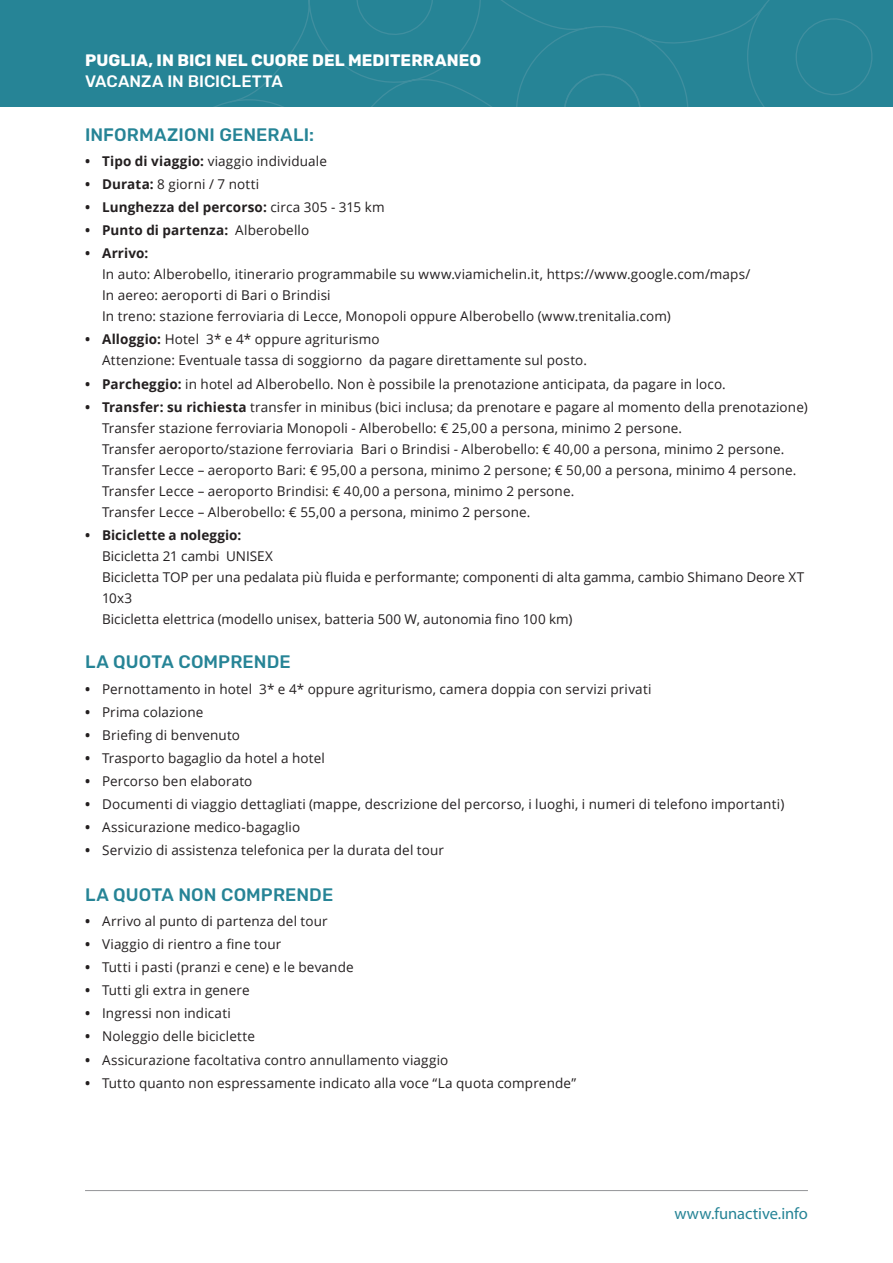
<style>
.page{position:relative;width:893px;height:1263px;background:#fff}
.page>*{position:absolute;margin:0;border:0;box-sizing:border-box;transform-origin:0 0}
.Teaser_Rubik_medium{font:500 18px "Rubik";letter-spacing:.005em;color:#268496}
.t1{font:700 16.5px "Rubik";letter-spacing:.005em;color:#fff}
.t2{font:500 16.5px "Rubik";color:#fff}
.t3{font:16.5px "Myriad Pro";letter-spacing:-.005em;color:#268496}
.t4{font:13.5px/21px "Open Sans";letter-spacing:.01em;color:#231f20}
.t5{font:700 13.5px "Open Sans";letter-spacing:.01em;color:#231f20}
.s1{font-weight:700}
.s2{font-weight:400}
</style>
<div class="page">
<div style="left:0;top:0;width:893px;height:106px;background:#268496"></div>
<svg style="left:216px;top:0;width:657px;height:106px"></svg>
<hr style="left:85px;top:1190px;width:723px;height:1px;background:#939598">
<p class="t1" style="left:85px;top:51px;width:398px">PUGLIA, IN BICI NEL CUORE DEL MEDITERRANEO</p>
<p class="t2" style="left:85px;top:72px;width:199px">VACANZA IN BICICLETTA</p>
<p class="Teaser_Rubik_medium" style="left:85px;top:124px;width:231px">INFORMAZIONI GENERALI:</p>
<p class="t4" style="left:85px;top:150px;width:243px"><span class="s1">• Tipo di viaggio:</span> viaggio individuale</p>
<p class="t4" style="left:85px;top:173px;width:176px"><span class="s1">• Durata:</span> 8 giorni / 7 notti</p>
<p class="t5" style="left:85px;top:198px;width:301px">• Lunghezza del percorso: <span class="s2">circa 305 - 315 km</span></p>
<p class="t5" style="left:85px;top:221px;width:226px">• Punto di partenza: <span class="s2">Alberobello</span></p>
<p class="t4" style="left:102px;top:243px;width:650px;text-indent:-17px"><span class="s1">• Arrivo:<br></span>In auto: Alberobello, itinerario programmabile su www.viamichelin.it, https://www.google.com/maps/ In aereo: aeroporti di Bari o Brindisi<br>In treno: stazione ferroviaria di Lecce, Monopoli oppure Alberobello (www.trenitalia.com)</p>
<p class="t4" style="left:102px;top:329px;width:486px;text-indent:-17px"><span class="s1">• Alloggio:</span> Hotel 3* e 4* oppure agriturismo<br>Attenzione: Eventuale tassa di soggiorno da pagare direttamente sul posto.</p>
<p class="t4" style="left:85px;top:373px;width:642px"><span class="s1">• Parcheggio:</span> in hotel ad Alberobello. Non è possibile la prenotazione anticipata, da pagare in loco.</p>
<p class="t4" style="left:102px;top:396px;width:707px;text-indent:-17px"><span class="s1">• Transfer: su richiesta</span> transfer in minibus (bici inclusa; da prenotare e pagare al momento della prenotazione)<br>Transfer stazione ferroviaria Monopoli - Alberobello: € 25,00 a persona, minimo 2 persone.<br>Transfer aeroporto/stazione ferroviaria Bari o Brindisi - Alberobello: € 40,00 a persona, minimo 2 persone.<br>Transfer Lecce – aeroporto Bari: € 95,00 a persona, minimo 2 persone; € 50,00 a persona, minimo 4 persone.<br>Transfer Lecce – aeroporto Brindisi: € 40,00 a persona, minimo 2 persone.<br>Transfer Lecce – Alberobello: € 55,00 a persona, minimo 2 persone.</p>
<p class="t4" style="left:102px;top:524px;width:704px;text-indent:-17px"><span class="s1">• Biciclette a noleggio:<br></span>Bicicletta 21 cambi UNISEX<br>Bicicletta TOP per una pedalata più fluida e performante; componenti di alta gamma, cambio Shimano Deore XT 10x3<br>Bicicletta elettrica (modello unisex, batteria 500 W, autonomia fino 100 km)</p>
<p class="Teaser_Rubik_medium" style="left:85px;top:652px;width:207px">LA QUOTA COMPRENDE</p>
<p class="t4" style="left:85px;top:678px;width:568px"><span class="s1">•</span> Pernottamento in hotel 3* e 4* oppure agriturismo, camera doppia con servizi privati</p>
<p class="t4" style="left:85px;top:701px;width:120px"><span class="s1">•</span> Prima colazione</p>
<p class="t4" style="left:85px;top:724px;width:157px"><span class="s1">•</span> Briefing di benvenuto</p>
<p class="t4" style="left:85px;top:747px;width:241px"><span class="s1">•</span> Trasporto bagaglio da hotel a hotel</p>
<p class="t4" style="left:85px;top:770px;width:169px"><span class="s1">•</span> Percorso ben elaborato</p>
<p class="t4" style="left:85px;top:793px;width:701px"><span class="s1">•</span> Documenti di viaggio dettagliati (mappe, descrizione del percorso, i luoghi, i numeri di telefono importanti)</p>
<p class="t4" style="left:85px;top:817px;width:217px"><span class="s1">•</span> Assicurazione medico-bagaglio</p>
<p class="t4" style="left:85px;top:840px;width:360px"><span class="s1">•</span> Servizio di assistenza telefonica per la durata del tour</p>
<p class="Teaser_Rubik_medium" style="left:85px;top:884px;width:250px">LA QUOTA NON COMPRENDE</p>
<p class="t4" style="left:85px;top:910px;width:244px"><span class="s1">•</span> Arrivo al punto di partenza del tour</p>
<p class="t4" style="left:85px;top:933px;width:198px"><span class="s1">•</span> Viaggio di rientro a fine tour</p>
<p class="t4" style="left:85px;top:956px;width:270px"><span class="s1">•</span> Tutti i pasti (pranzi e cene) e le bevande</p>
<p class="t4" style="left:85px;top:979px;width:166px"><span class="s1">•</span> Tutti gli extra in genere</p>
<p class="t4" style="left:85px;top:1002px;width:147px"><span class="s1">•</span> Ingressi non indicati</p>
<p class="t4" style="left:85px;top:1026px;width:171px"><span class="s1">•</span> Noleggio delle biciclette</p>
<p class="t4" style="left:85px;top:1049px;width:365px"><span class="s1">•</span> Assicurazione facoltativa contro annullamento viaggio</p>
<p class="t4" style="left:85px;top:1072px;width:493px"><span class="s1">•</span> Tutto quanto non espressamente indicato alla voce “La quota comprende”</p>
<p class="t3" style="left:674px;top:1203px;width:135px">www.funactive.info</p>
</div>
